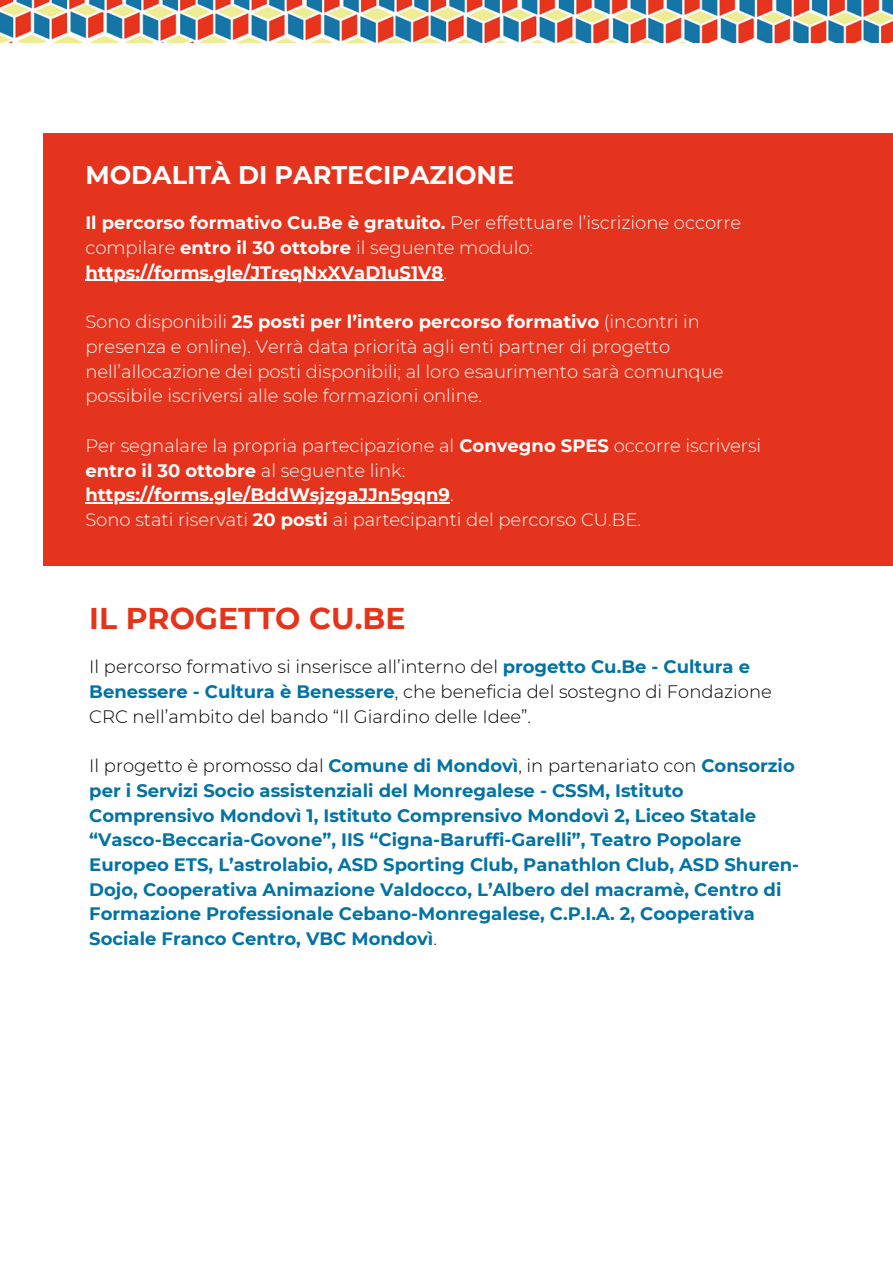
<style>
.page{position:relative;width:893px;height:1264px;background:#fff}
.page>*{position:absolute;margin:0;border:0;box-sizing:border-box;transform-origin:0 0}
.t1{font:700 30px "Montserrat";color:#e6341b}
.t2{font:700 25.5px "Montserrat";color:#fff}
.t3{font:700 18px/24.8px "Montserrat";color:#0373a4}
.t4{font:300 18px/24.8px "Montserrat";color:#fff}
.t5{font:300 18px/24.8px "Montserrat";color:#000}
.t6{font:700 18px/24.8px "Montserrat";color:#fff}
.s1{font-weight:300}
.s2{font-weight:700}
.s3{font-weight:700;color:#0373a4}
.s4{font-weight:300;color:#000}
</style>
<div class="page">
<img style="left:0;top:0;width:892px;height:43px">
<div style="left:43px;top:134px;width:849px;height:431px;background:#e5341d"></div>
<hr style="left:85px;top:280px;width:358px;height:1px;background:#fff">
<hr style="left:85px;top:502px;width:365px;height:1px;background:#fff">
<p class="t2" style="left:85px;top:159px;width:430px">MODALITÀ DI PARTECIPAZIONE</p>
<p class="t6" style="left:85px;top:210px;width:657px">Il percorso formativo Cu.Be è gratuito. <span class="s1">Per effettuare l’iscrizione occorre compilare</span> entro il 30 ottobre <span class="s1">il seguente modulo: </span>https://forms.gle/JTreqNxXVaD1uS1V8<span class="s1">.</span></p>
<p class="t4" style="left:85px;top:309px;width:639px">Sono disponibili <span class="s2">25 posti per l’intero percorso formativo</span> (incontri in presenza e online). Verrà data priorità agli enti partner di progetto nell’allocazione dei posti disponibili; al loro esaurimento sarà comunque possibile iscriversi alle sole formazioni online.</p>
<p class="t4" style="left:85px;top:433px;width:677px">Per segnalare la propria partecipazione al <span class="s2">Convegno SPES</span> occorre iscriversi <span class="s2">entro il 30 ottobre</span> al seguente link: <span class="s2">https://forms.gle/BddWsjzgaJJn5gqn9</span>.</p>
<p class="t4" style="left:85px;top:507px;width:557px">Sono stati riservati <span class="s2">20 posti</span> ai partecipanti del percorso CU.BE.</p>
<p class="t1" style="left:89px;top:600px;width:318px">IL PROGETTO CU.BE</p>
<p class="t5" style="left:89px;top:654px;width:684px">Il percorso formativo si inserisce all’interno del <span class="s3">progetto Cu.Be - Cultura e<br>Benessere - Cultura è Benessere</span>, che beneficia del sostegno di Fondazione<br>CRC nell’ambito del bando “Il Giardino delle Idee”.</p>
<p class="t3" style="left:89px;top:753px;width:711px"><span class="s4">Il progetto è promosso dal</span> Comune di Mondovì<span class="s4">, in partenariato con</span> Consorzio per i Servizi Socio assistenziali del Monregalese - CSSM, Istituto Comprensivo Mondovì 1, Istituto Comprensivo Mondovì 2, Liceo Statale “Vasco-Beccaria-Govone”, IIS “Cigna-Baruffi-Garelli”, Teatro Popolare Europeo ETS, L’astrolabio, ASD Sporting Club, Panathlon Club, ASD Shuren-Dojo, Cooperativa Animazione Valdocco, L’Albero del macramè, Centro di Formazione Professionale Cebano-Monregalese, C.P.I.A. 2, Cooperativa Sociale Franco Centro, VBC Mondovì<span class="s4">.</span></p>
</div>
